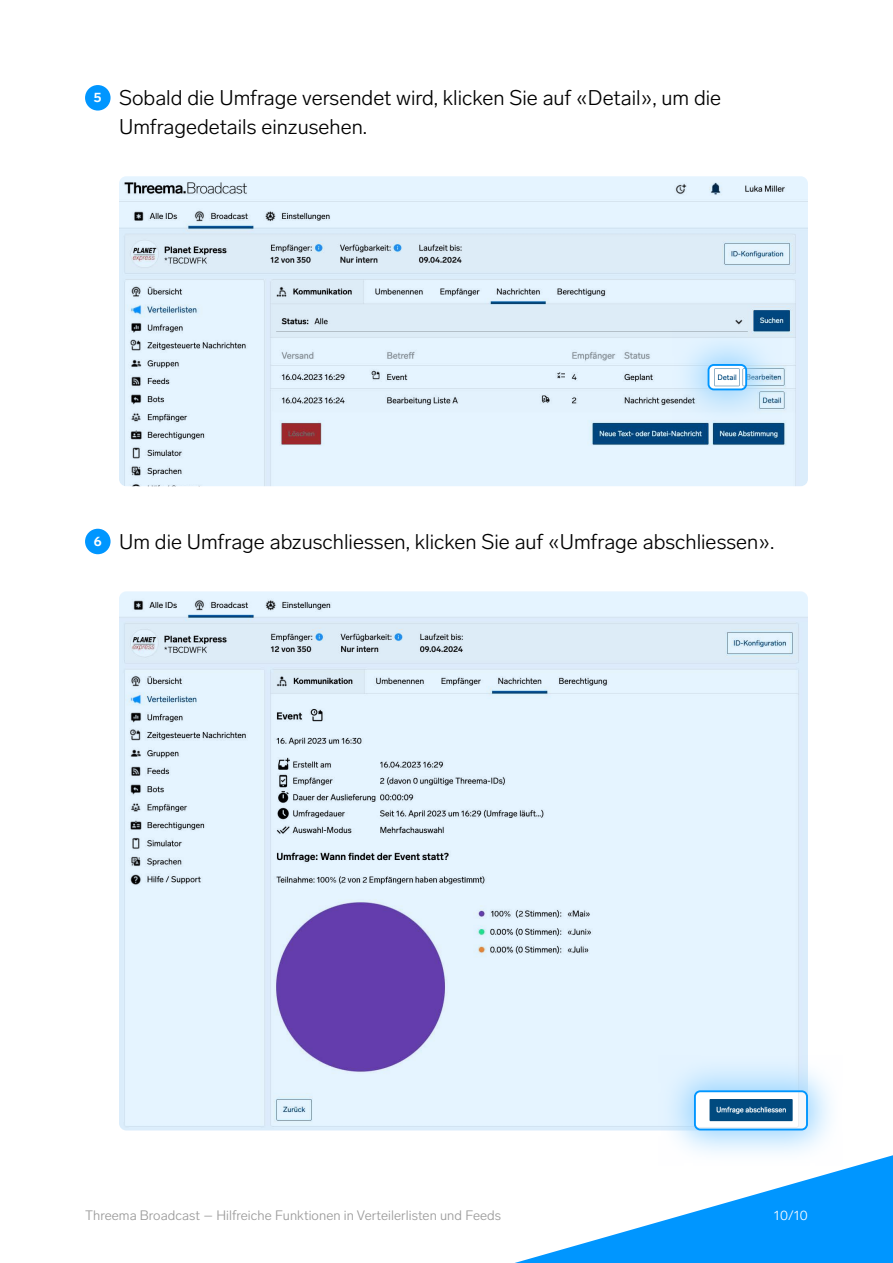
<style>
.page{position:relative;width:893px;height:1263px;background:#fff}
.page>*{position:absolute;margin:0;border:0;box-sizing:border-box;transform-origin:0 0}
.t1{font:300 21px/28.5px "Lab Grotesque";color:#000}
.t2{font:300 13.5px "Lab Grotesque";letter-spacing:.005em;color:#999}
.t3{font:300 13.5px "Lab Grotesque";color:#fff}
.s1{font-weight:700;font-size:13.5px;color:#fff}
</style>
<div class="page">
<svg style="left:515px;top:1155px;width:378px;height:108px"></svg>
<div style="left:85px;top:85px;width:26px;height:26px;background:#0096ff;border-radius:50%"></div>
<div style="left:85px;top:529px;width:26px;height:25px;background:#0096ff;border-radius:50%"></div>
<img style="left:119px;top:176px;width:689px;height:310px">
<svg style="left:673px;top:329px;width:109px;height:97px;fill:#daedfe"></svg>
<img style="left:708px;top:365px;width:38px;height:24px">
<div style="left:708px;top:364px;width:39px;height:26px;border:2px solid #0096ff;border-radius:5px"></div>
<img style="left:119px;top:591px;width:689px;height:539px">
<svg style="left:659px;top:1055px;width:184px;height:111px"></svg>
<img style="left:695px;top:1091px;width:112px;height:38px">
<div style="left:694px;top:1090px;width:114px;height:40px;border:2px solid #0096ff;border-radius:5px"></div>
<p class="t1" style="left:119px;top:84px;width:604px;text-indent:-25px"><span class="s1">5</span> Sobald die Umfrage versendet wird, klicken Sie auf «Detail», um die<br>Umfragedetails einzusehen.</p>
<p class="t1" style="left:94px;top:527px;width:682px"><span class="s1">6</span> Um die Umfrage abzuschliessen, klicken Sie auf «Umfrage abschliessen».</p>
<p class="t2" style="left:85px;top:1208px;width:418px">Threema Broadcast – Hilfreiche Funktionen in Verteilerlisten und Feeds</p>
<p class="t3" style="left:774px;top:1208px;width:36px">10/10</p>
</div>
